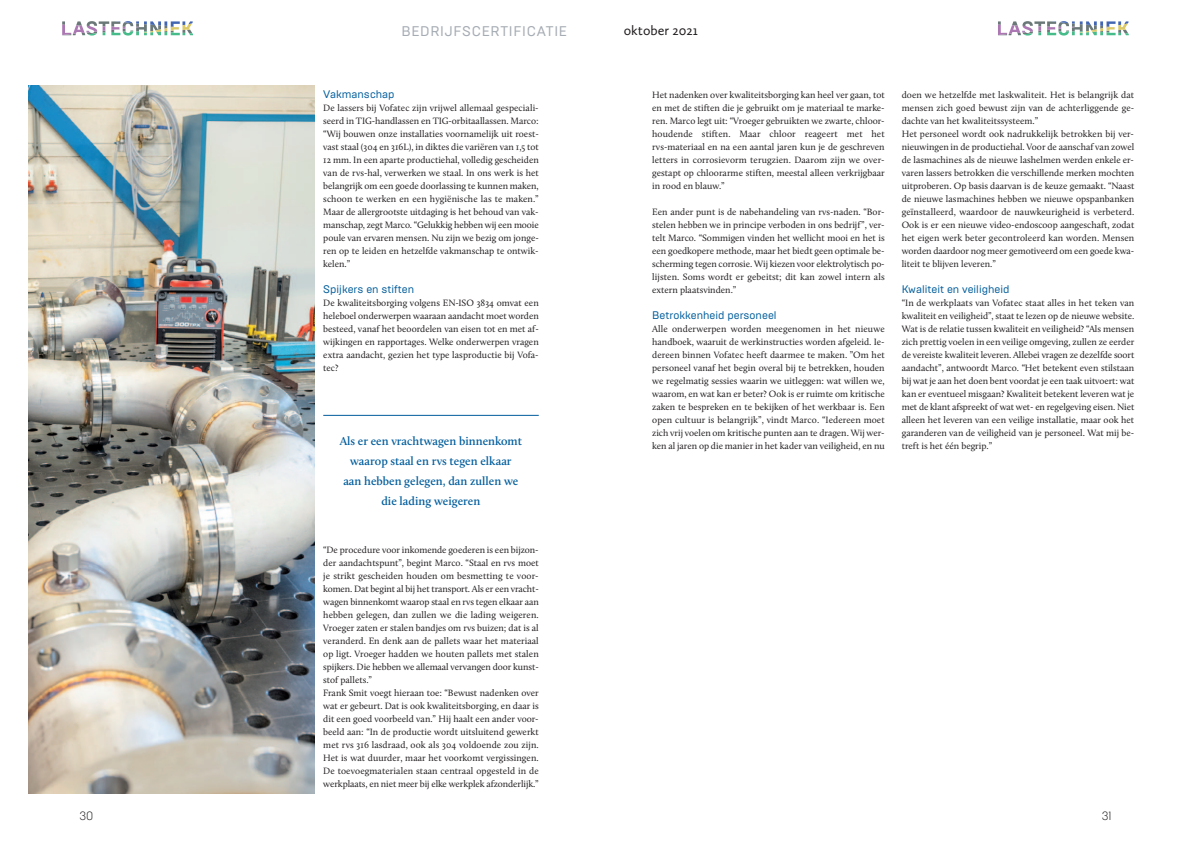
<style>
.page{position:relative;width:1191px;height:842px;background:#fff}
.page>*{position:absolute;margin:0;border:0;box-sizing:border-box;transform-origin:0 0}
.t1{font:14px "Brutal Type";letter-spacing:.05em;color:#a6acb4}
.t2{font:14px "Calluna Sans";color:#231f20}
.t3{font:600 12px/20px "Calluna";color:#005d9c;text-align:center}
.t4{font:300 12px "Brutal Type";color:#231f20}
.t5{font:11px "Brutal Type";color:#005d9c}
.t6{font:9.5px/13px "Calluna";color:#231f20;text-align:justify}
</style>
<div class="page">
<svg style="left:62px;top:21px;width:131px;height:15px"></svg>
<svg style="left:998px;top:21px;width:130px;height:15px"></svg>
<img style="left:28px;top:85px;width:287px;height:709px">
<hr style="left:323px;top:415px;width:216px;height:1px;background:#005d9c">
<p class="t1" style="left:401px;top:26px;width:167px">BEDRIJFSCERTIFICATIE</p>
<p class="t2" style="left:624px;top:25px;width:75px">oktober 2021</p>
<p class="t5" style="left:323px;top:90px;width:73px">Vakmanschap</p>
<p class="t6" style="left:323px;top:102px;width:217px">De lassers bij Vofatec zijn vrijwel allemaal gespeciali&shy;seerd in TIG-handlassen en TIG-orbitaallassen. Marco: “Wij bouwen onze installaties voornamelijk uit roest&shy;vast staal (304 en 316L), in diktes die variëren van 1,5 tot 12 mm. In een aparte productiehal, volledig gescheiden van de rvs-hal, verwerken we staal. In ons werk is het belangrijk om een goede doorlassing te kunnen maken, schoon te werken en een hygiënische las te maken.” Maar de allergrootste uitdaging is het behoud van vak&shy;manschap, zegt Marco. “Gelukkig hebben wij een mooie poule van ervaren mensen. Nu zijn we bezig om jonge&shy;ren op te leiden en hetzelfde vakmanschap te ontwik&shy;kelen.”</p>
<p class="t5" style="left:323px;top:285px;width:92px">Spijkers en stiften</p>
<p class="t6" style="left:323px;top:297px;width:217px">De kwaliteitsborging volgens EN-ISO 3834 omvat een heleboel onderwerpen waaraan aandacht moet worden besteed, vanaf het beoordelen van eisen tot en met af&shy;wijkingen en rapportages. Welke onderwerpen vragen extra aandacht, gezien het type lasproductie bij Vofa&shy;tec?</p>
<p class="t3" style="left:340px;top:432px;width:184px">Als er een vrachtwagen binnenkomt waarop staal en rvs tegen elkaar</p>
<p class="t3" style="left:343px;top:472px;width:177px">aan hebben gelegen, dan zullen we</p>
<p class="t3" style="left:381px;top:492px;width:100px">die lading weigeren</p>
<p class="t6" style="left:323px;top:544px;width:217px">“De procedure voor inkomende goederen is een bijzon&shy;der aandachtspunt”, begint Marco. “Staal en rvs moet je strikt gescheiden houden om besmetting te voor&shy;komen. Dat begint al bij het transport. Als er een vracht&shy;wagen binnenkomt waarop staal en rvs tegen elkaar aan hebben gelegen, dan zullen we die lading weigeren.<br>Vroeger zaten er stalen bandjes om rvs buizen; dat is al veranderd. En denk aan de pallets waar het materiaal op ligt. Vroeger hadden we houten pallets met stalen spijkers. Die hebben we allemaal vervangen door kunst&shy;stof pallets.”</p>
<p class="t6" style="left:323px;top:687px;width:217px">Frank Smit voegt hieraan toe: “Bewust nadenken over wat er gebeurt. Dat is ook kwaliteitsborging, en daar is dit een goed voorbeeld van.” Hij haalt een ander voor&shy;beeld aan: “In de productie wordt uitsluitend gewerkt met rvs 316 lasdraad, ook als 304 voldoende zou zijn.<br>Het is wat duurder, maar het voorkomt vergissingen.<br>De toevoegmaterialen staan centraal opgesteld in de werkplaats, en niet meer bij elke werkplek afzonderlijk.”</p>
<p class="t6" style="left:652px;top:89px;width:234px">Het nadenken over kwaliteitsborging kan heel ver gaan, tot en met de stiften die je gebruikt om je materiaal te marke&shy;ren. Marco legt uit: “Vroeger gebruikten we zwarte, chloor&shy;houdende stiften. Maar chloor reageert met het rvs-materiaal en na een aantal jaren kun je de geschreven letters in corrosievorm terugzien. Daarom zijn we over&shy;gestapt op chloorarme stiften, meestal alleen verkrijgbaar in rood en blauw.”</p>
<p class="t6" style="left:652px;top:206px;width:234px">Een ander punt is de nabehandeling van rvs-naden. “Bor&shy;stelen hebben we in principe verboden in ons bedrijf”, ver&shy;telt Marco. “Sommigen vinden het wellicht mooi en het is een goedkopere methode, maar het biedt geen optimale be&shy;scherming tegen corrosie. Wij kiezen voor elektrolytisch po&shy;lijsten. Soms wordt er gebeitst; dit kan zowel intern als extern plaatsvinden.”</p>
<p class="t5" style="left:652px;top:311px;width:126px">Betrokkenheid personeel</p>
<p class="t6" style="left:652px;top:323px;width:234px">Alle onderwerpen worden meegenomen in het nieuwe handboek, waaruit de werkinstructies worden afgeleid. Ie&shy;dereen binnen Vofatec heeft daarmee te maken. ”Om het personeel vanaf het begin overal bij te betrekken, houden we regelmatig sessies waarin we uitleggen: wat willen we, waarom, en wat kan er beter? Ook is er ruimte om kritische zaken te bespreken en te bekijken of het werkbaar is. Een open cultuur is belangrijk”, vindt Marco. “Iedereen moet zich vrij voelen om kritische punten aan te dragen. Wij wer&shy;ken al jaren op die manier in het kader van veiligheid, en nu</p>
<p class="t6" style="left:901px;top:89px;width:234px">doen we hetzelfde met laskwaliteit. Het is belangrijk dat mensen zich goed bewust zijn van de achterliggende ge&shy;dachte van het kwaliteitssysteem.”</p>
<p class="t6" style="left:901px;top:128px;width:234px">Het personeel wordt ook nadrukkelijk betrokken bij ver&shy;nieuwingen in de productiehal. Voor de aanschaf van zowel de lasmachines als de nieuwe lashelmen werden enkele er&shy;varen lassers betrokken die verschillende merken mochten uitproberen. Op basis daarvan is de keuze gemaakt. “Naast de nieuwe lasmachines hebben we nieuwe opspanbanken geïnstalleerd, waardoor de nauwkeurigheid is verbeterd.<br>Ook is er een nieuwe video-endoscoop aangeschaft, zodat het eigen werk beter gecontroleerd kan worden. Mensen worden daardoor nog meer gemotiveerd om een goede kwa&shy;liteit te blijven leveren.”</p>
<p class="t5" style="left:901px;top:285px;width:109px">Kwaliteit en veiligheid</p>
<p class="t6" style="left:901px;top:297px;width:234px">“In de werkplaats van Vofatec staat alles in het teken van kwaliteit en veiligheid”, staat te lezen op de nieuwe website.<br>Wat is de relatie tussen kwaliteit en veiligheid? “Als mensen zich prettig voelen in een veilige omgeving, zullen ze eerder de vereiste kwaliteit leveren. Allebei vragen ze dezelfde soort aandacht”, antwoordt Marco. “Het betekent even stilstaan bij wat je aan het doen bent voordat je een taak uitvoert: wat kan er eventueel misgaan? Kwaliteit betekent leveren wat je met de klant afspreekt of wat wet- en regelgeving eisen. Niet alleen het leveren van een veilige installatie, maar ook het garanderen van de veiligheid van je personeel. Wat mij be&shy;treft is het één begrip.”</p>
<p class="t4" style="left:79px;top:812px;width:15px">30</p>
<p class="t4" style="left:1101px;top:812px;width:11px">31</p>
</div>
